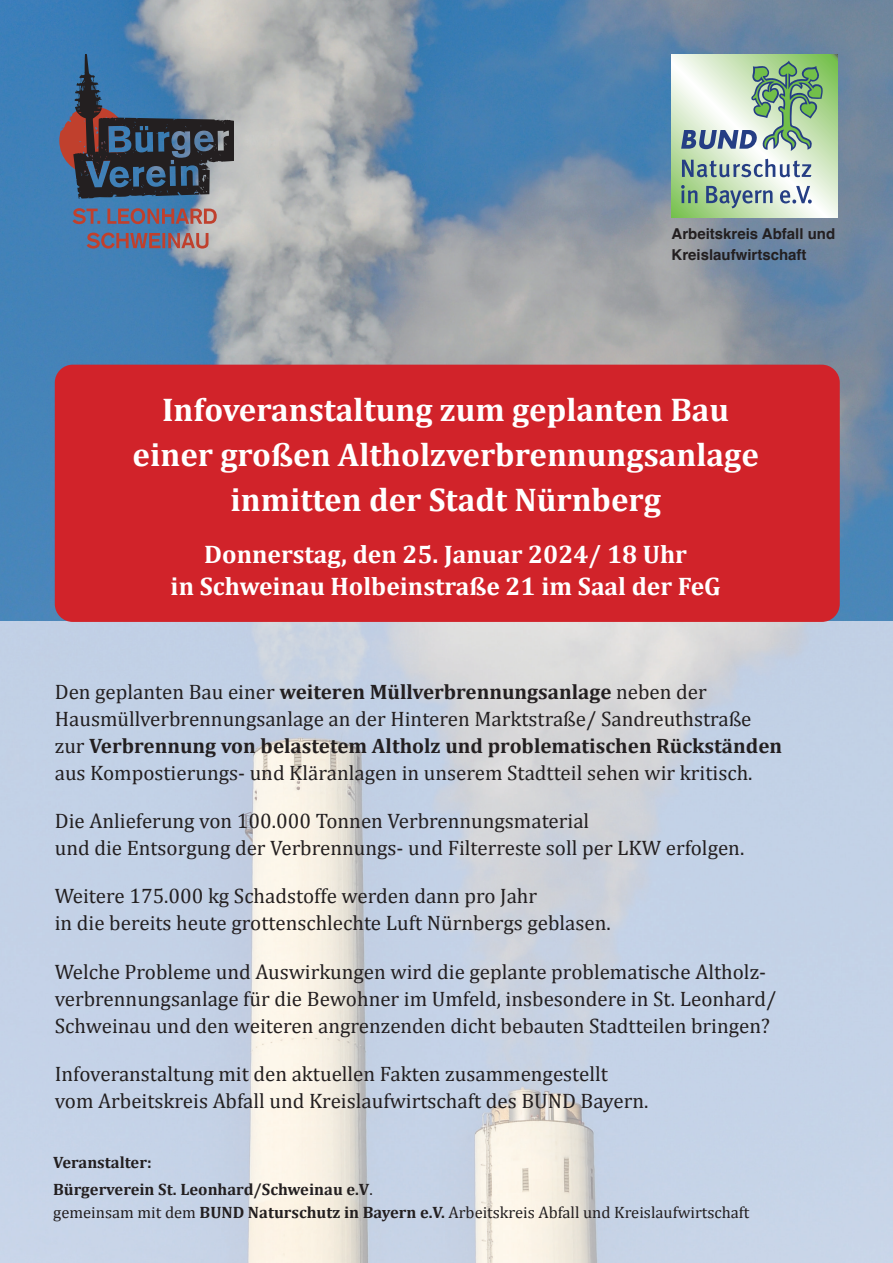
<style>
.page{position:relative;width:893px;height:1263px;background:#fff}
.page>*{position:absolute;margin:0;border:0;box-sizing:border-box;transform-origin:0 0}
.t1{font:700 33px/45px "Cambria";color:#fff;text-align:center}
.t2{font:700 25.5px/31.5px "Cambria";color:#fff;text-align:center}
.t3{font:21px/27px "Cambria";color:#231f20}
.t4{font:16.5px "Cambria";color:#231f20}
.t5{font:700 16.5px/26.7px "Cambria";color:#231f20}
.t6{font:700 15px/21px "Helvetica";color:#231f20}
.s1{font-weight:700}
.s2{font-weight:400}
</style>
<div class="page">
<img style="left:0;top:0;width:893px;height:1263px">
<svg style="left:59px;top:54px;width:175px;height:145px;background:#52647a"></svg>
<svg style="left:72px;top:208px;width:145px;height:16px;background:#81697c"></svg>
<svg style="left:87px;top:233px;width:121px;height:16px;background:#8b6a77"></svg>
<div style="left:55px;top:365px;width:785px;height:257px;background:#d1232a;border-radius:18px"></div>
<svg style="left:672px;top:54px;width:165px;height:164px;background:#c7e3b5"></svg>
<svg style="left:682px;top:159px;width:129px;height:18px;background:#a0b2b9"></svg>
<svg style="left:681px;top:185px;width:16px;height:18px"></svg>
<svg style="left:706px;top:186px;width:66px;height:22px"></svg>
<svg style="left:780px;top:186px;width:32px;height:18px"></svg>
<svg style="left:681px;top:61px;width:142px;height:90px"></svg>
<p class="t6" style="left:672px;top:225px;width:165px">Arbeitskreis Abfall und<br>Kreislaufwirtschaft</p>
<h1 class="t1" style="left:133px;top:386px;width:628px">Infoveranstaltung zum geplanten Bau einer großen Altholzverbrennungsanlage inmitten der Stadt Nürnberg</h1>
<p class="t2" style="left:171px;top:538px;width:552px">Donnerstag, den 25. Januar 2024/ 18 Uhr<br>in Schweinau Holbeinstraße 21 im Saal der FeG</p>
<p class="t3" style="left:55px;top:678px;width:729px">Den geplanten Bau einer <span class="s1">weiteren Müllverbrennungsanlage</span> neben der Hausmüllverbrennungsanlage an der Hinteren Marktstraße/ Sandreuthstraße zur <span class="s1">Verbrennung von belastetem Altholz und problematischen Rückständen </span>aus Kompostierungs- und Kläranlagen in unserem Stadtteil sehen wir kritisch.</p>
<p class="t3" style="left:55px;top:807px;width:691px">Die Anlieferung von 100.000 Tonnen Verbrennungsmaterial<br>und die Entsorgung der Verbrennungs- und Filterreste soll per LKW erfolgen.</p>
<p class="t3" style="left:55px;top:883px;width:557px">Weitere 175.000 kg Schadstoffe werden dann pro Jahr<br>in die bereits heute grottenschlechte Luft Nürnbergs geblasen.</p>
<p class="t3" style="left:55px;top:958px;width:723px">Welche Probleme und Auswirkungen wird die geplante problematische Altholz&shy;verbrennungsanlage für die Bewohner im Umfeld, insbesondere in St. Leonhard/<br>Schweinau und den weiteren angrenzenden dicht bebauten Stadtteilen bringen?</p>
<p class="t3" style="left:55px;top:1060px;width:595px">Infoveranstaltung mit den aktuellen Fakten zusammengestellt vom Arbeitskreis Abfall und Kreislaufwirtschaft des BUND Bayern.</p>
<p class="t5" style="left:53px;top:1149px;width:321px">Veranstalter:<br>Bürgerverein St. Leonhard/Schweinau e.V<span class="s2">.</span></p>
<p class="t4" style="left:53px;top:1202px;width:698px">gemeinsam mit dem <span class="s1">BUND Naturschutz in Bayern e.V.</span> Arbeitskreis Abfall und Kreislaufwirtschaft</p>
</div>
